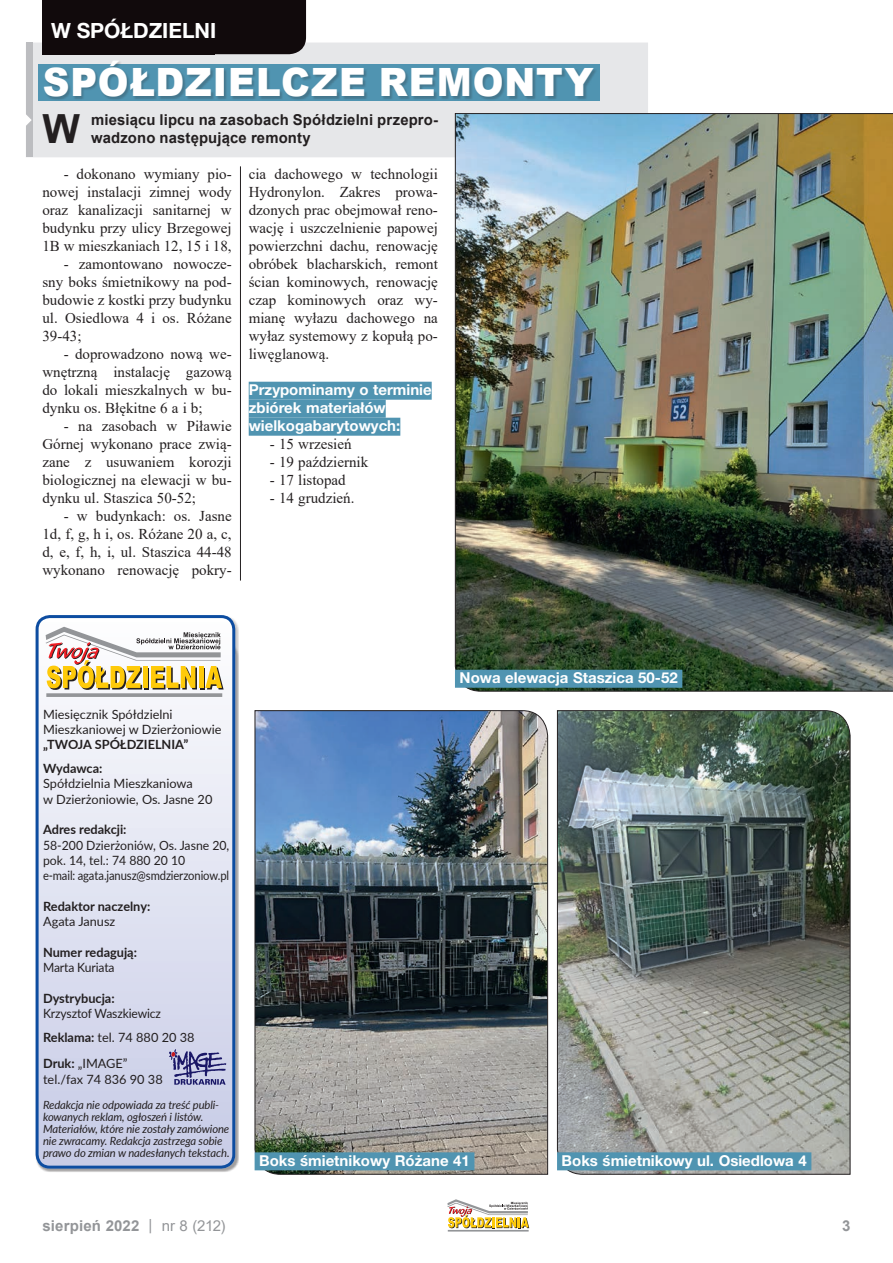
<style>
.page{position:relative;width:893px;height:1263px;background:#fff}
.page>*{position:absolute;margin:0;border:0;box-sizing:border-box;transform-origin:0 0}
.t1{font:700 40.2px "Arial";color:#231f20}
.t2{font:900 39px "Arial";letter-spacing:.025em;color:#fff;scale:.95 1}
.t3{font:700 21px "Helvetica Neue LT Pro";color:#fff}
.t4{font:15px/18px "Times New Roman";color:#231f20;text-align:justify}
.t5{font:700 15px/18px "Helvetica Neue LT Pro";color:#fff}
.t6{font:700 15px/18px "Arial";letter-spacing:.01em;color:#231f20}
.t7{font:700 15px "Arial";letter-spacing:.01em;color:#939598}
.t8{font:12.75px/15.3px "Lato";color:#231f20}
.t9{font:12.75px/15.3px "Lato";color:#231f20;scale:.96 1}
.t10{font:700 12.75px/23.9px "Lato";color:#231f20}
.t11{font:12.75px/23.9px "Lato";color:#231f20;scale:.95 1}
.t12{font:italic 11.25px/12px "Lato";letter-spacing:-.01em;color:#231f20}
.s1{font-weight:700}
.s2{font-weight:400}
</style>
<div class="page">
<hr style="left:448px;top:1230px;width:81px;height:1px;background:#939598">
<svg style="left:447px;top:1199px;width:82px;height:29px"></svg>
<div style="left:33px;top:43px;width:615px;height:114px;background:#e6e7e9"></div>
<div style="left:26px;top:43px;width:7px;height:114px;background:#bcbdc0"></div>
<svg style="left:26px;top:114px;width:6px;height:12px"></svg>
<hr style="left:240px;top:166px;width:1px;height:415px;background:#231f20">
<div style="left:44px;top:61px;width:554px;height:39px;background:#231f20;opacity:.25"></div>
<div style="left:249px;top:382px;width:183px;height:18px;background:#5094b1"></div>
<div style="left:249px;top:400px;width:137px;height:18px;background:#5094b1"></div>
<div style="left:249px;top:418px;width:151px;height:18px;background:#5094b1"></div>
<img style="left:455px;top:113px;width:438px;height:579px">
<img style="left:254px;top:710px;width:294px;height:465px">
<img style="left:557px;top:710px;width:294px;height:465px">
<div style="left:43px;top:0;width:263px;height:54px;background:#110a0c"></div>
<div style="left:36px;top:615px;width:203px;height:557px;background:#231f20;opacity:.25"></div>
<svg style="left:37px;top:617px;width:197px;height:550px"></svg>
<div style="left:36px;top:615px;width:199px;height:554px;border:3px solid #0d4da1;border-radius:13px"></div>
<hr style="left:46px;top:694px;width:176px;height:2px;background:#939598">
<svg style="left:43px;top:626px;width:181px;height:64px"></svg>
<svg style="left:169px;top:1049px;width:57px;height:36px;background:#9090bb"></svg>
<div style="left:455px;top:670px;width:227px;height:18px;background:#5094b1"></div>
<div style="left:255px;top:1152px;width:219px;height:18px;background:#5094b1"></div>
<div style="left:557px;top:1152px;width:254px;height:18px;background:#5094b1"></div>
<h3 class="t3" style="left:51px;top:18px;width:167px">W SPÓŁDZIELNI</h3>
<h2 class="t2" style="left:43px;top:54px;width:581px">SPÓŁDZIELCZE REMONTY</h2>
<h1 class="t1" style="left:43px;top:101px;width:39px">W</h1>
<p class="t6" style="left:91px;top:111px;width:349px">miesiącu lipcu na zasobach Spółdzielni przepro&shy;wadzono następujące remonty</p>
<p class="t4" style="left:42px;top:165px;width:191px;text-indent:21px">- dokonano wymiany pio&shy;nowej instalacji zimnej wody oraz kanalizacji sanitarnej w budynku przy ulicy Brzegowej 1B w mieszkaniach 12, 15 i 18,</p>
<p class="t4" style="left:42px;top:255px;width:191px;text-indent:21px">- zamontowano nowocze&shy;sny boks śmietnikowy na pod&shy;budowie z kostki przy budynku ul. Osiedlowa 4 i os. Różane 39-43;</p>
<p class="t4" style="left:42px;top:345px;width:191px;text-indent:21px">- doprowadzono nową we&shy;wnętrzną instalację gazową do lokali mieszkalnych w bu&shy;dynku os. Błękitne 6 a i b;</p>
<p class="t4" style="left:42px;top:417px;width:191px;text-indent:21px">- na zasobach w Piławie Górnej wykonano prace zwią&shy;zane z usuwaniem korozji biologicznej na elewacji w bu&shy;dynku ul. Staszica 50-52;</p>
<p class="t4" style="left:42px;top:507px;width:191px;text-indent:21px">- w budynkach: os. Jasne 1d, f, g, h i, os. Różane 20 a, c, d, e, f, h, i, ul. Staszica 44-48 wykonano renowację pokry-</p>
<p class="t4" style="left:249px;top:165px;width:191px">cia dachowego w technologii Hydronylon. Zakres prowa&shy;dzonych prac obejmował reno&shy;wację i uszczelnienie papowej powierzchni dachu, renowację obróbek blacharskich, remont ścian kominowych, renowację czap kominowych oraz wy&shy;mianę wyłazu dachowego na wyłaz systemowy z kopułą po&shy;liwęglanową.</p>
<p class="t5" style="left:249px;top:380px;width:184px">Przypominamy o terminie zbiórek materiałów wielkogabarytowych:</p>
<p class="t4" style="left:270px;top:435px;width:83px">- 15 wrzesień</p>
<p class="t4" style="left:270px;top:453px;width:100px">- 19 październik</p>
<p class="t4" style="left:270px;top:471px;width:77px">- 17 listopad</p>
<p class="t4" style="left:270px;top:489px;width:86px">- 14 grudzień.</p>
<p class="t8" style="left:43px;top:706px;width:180px">Miesięcznik Spółdzielni<br>Mieszkaniowej w Dzierżoniowie</p>
<p class="t10" style="left:43px;top:732px;width:147px">„TWOJA SPÓŁDZIELNIA”<br>Wydawca:</p>
<p class="t8" style="left:43px;top:775px;width:171px">Spółdzielnia Mieszkaniowa<br>w Dzierżoniowie, Os. Jasne 20</p>
<p class="t10" style="left:43px;top:817px;width:85px">Adres redakcji:</p>
<p class="t9" style="left:43px;top:837px;width:196px">58-200 Dzierżoniów, Os. Jasne 20, pok. 14, tel.: 74 880 20 10<br>e-mail: agata.janusz@smdzierzoniow.pl</p>
<p class="t10" style="left:43px;top:894px;width:109px">Redaktor naczelny:</p>
<p class="t8" style="left:43px;top:913px;width:74px">Agata Janusz</p>
<p class="t10" style="left:43px;top:939px;width:95px">Numer redagują:</p>
<p class="t11" style="left:43px;top:955px;width:77px">Marta Kuriata</p>
<p class="t10" style="left:43px;top:985px;width:73px">Dystrybucja:</p>
<p class="t11" style="left:43px;top:1001px;width:161px">Krzysztof Waszkiewicz<br><span class="s1">Reklama:</span> tel. 74 880 20 38</p>
<p class="t8" style="left:43px;top:1054px;width:121px;line-height:16.5px"><span class="s1">Druk:</span> „IMAGE” tel./fax 74 836 90 38</p>
<p class="t12" style="left:43px;top:1098px;width:188px">Redakcja nie odpowiada za treść publi&shy;kowanych reklam, ogłoszeń i listów.<br>Materiałów, które nie zostały zamówione nie zwracamy. Redakcja zastrzega sobie prawo do zmian w nadesłanych tekstach.</p>
<p class="t5" style="left:460px;top:668px;width:220px">Nowa elewacja Staszica 50-52</p>
<p class="t5" style="left:259px;top:1151px;width:212px">Boks śmietnikowy Różane 41</p>
<p class="t5" style="left:562px;top:1151px;width:247px">Boks śmietnikowy ul. Osiedlowa 4</p>
<p class="t7" style="left:43px;top:1215px;width:185px">sierpień 2022 <span class="s2">| nr 8 (212)</span></p>
<p class="t7" style="left:842px;top:1215px;width:10px">3</p>
</div>
